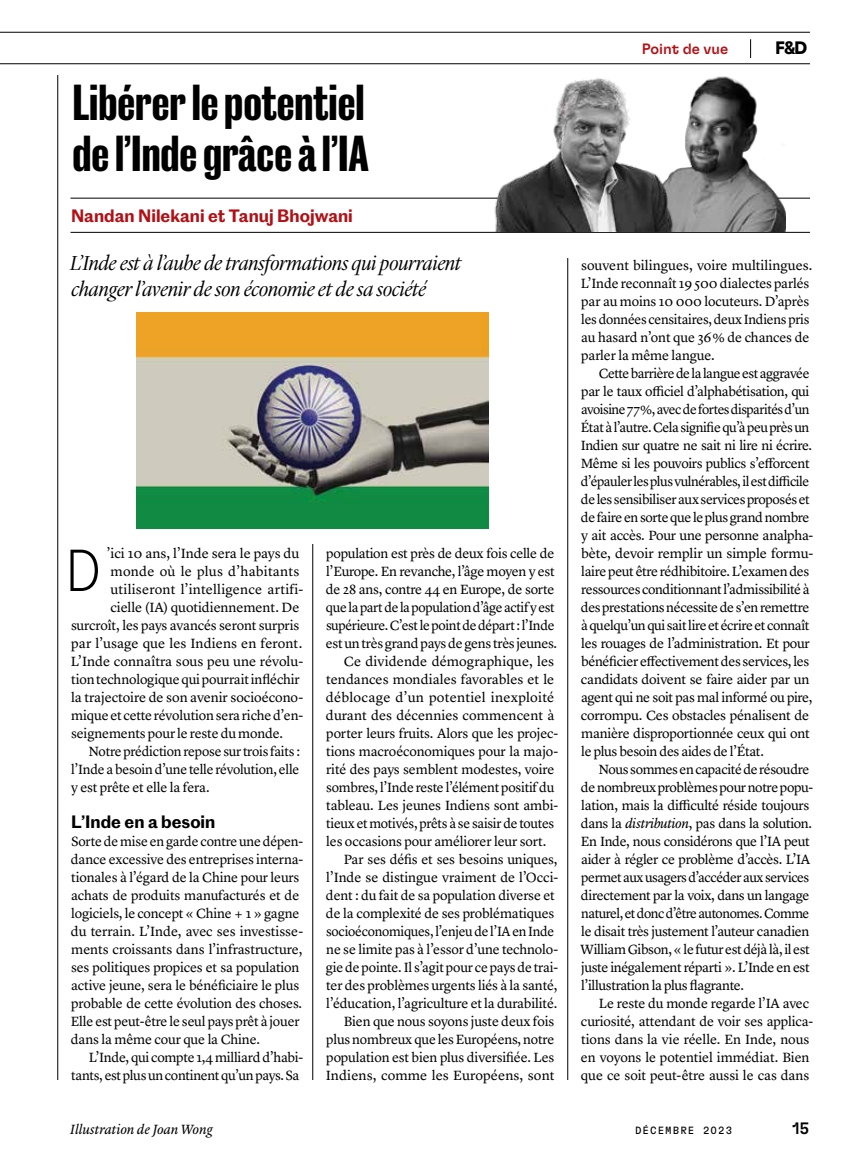
<style>
.page{position:relative;width:864px;height:1161px;background:#fff}
.page>*{position:absolute;margin:0;border:0;box-sizing:border-box;transform-origin:0 0}
.t1{font:100 59.1px "GT Flexa Mono";color:#000}
.t2{font:700 46.5px/51px "Caslon Doric Condensed";color:#000}
.t3{font:italic 300 21px/26.2px "Lyon Display";color:#000}
.t4{font:700 18px "GT Flexa";color:#000}
.t5{font:600 16.5px "Caslon Doric";color:#b11116}
.t6{font:600 16.5px "Caslon Doric";color:#000}
.t7{font:500 16.5px "GT Flexa";color:#000}
.t8{font:500 15px "GT Flexa";color:#b11116}
.t9{font:13.8px/18px "Lyon Text";letter-spacing:-.015em;color:#000}
.t10{font:13.8px "Lyon Text";letter-spacing:.005em;color:#000}
.t11{font:13.8px "Lyon Text";letter-spacing:.015em;color:#000}
.t12{font:italic 13.8px "Lyon Text";letter-spacing:-.005em;color:#000}
.t13{font:10.5px "GT Flexa Mono";letter-spacing:.1em;color:#000}
.s1{font-style:italic}
</style>
<div class="page">
<svg style="left:750px;top:39px;width:1px;height:19px"></svg>
<hr style="left:0;top:32px;width:810px;height:1px;background:#000">
<hr style="left:0;top:63px;width:810px;height:1px;background:#000">
<hr style="left:567px;top:258px;width:1px;height:822px;background:#000">
<hr style="left:312px;top:544px;width:1px;height:536px;background:#000">
<hr style="left:70px;top:198px;width:740px;height:1px;background:#000">
<hr style="left:70px;top:232px;width:740px;height:1px;background:#000">
<img style="left:691px;top:76px;width:95px;height:155px">
<img style="left:137px;top:313px;width:352px;height:216px">
<img style="left:488px;top:78px;width:203px;height:153px">
<hr style="left:57px;top:75px;width:1px;height:1005px;background:#000">
<h2 class="t2" style="left:73px;top:74px;width:298px">Libérer le potentiel de l’Inde grâce à l’IA</h2>
<p class="t5" style="left:71px;top:202px;width:283px">Nandan Nilekani et Tanuj Bhojwani</p>
<h3 class="t3" style="left:70px;top:249px;width:393px">L’Inde est à l’aube de transformations qui pourraient changer l’avenir de son économie et de sa société</h3>
<h1 class="t1" style="left:65px;top:535px;width:38px">D</h1>
<p class="t9" style="left:107px;top:543px;width:194px">’ici 10 ans, l’Inde sera le pays du</p>
<p class="t11" style="left:111px;top:561px;width:190px">monde où le plus d’habitants</p>
<p class="t11" style="left:111px;top:579px;width:194px">utiliseront l’intelligence artifi-</p>
<p class="t9" style="left:110px;top:597px;width:191px">cielle (IA) quotidiennement. De</p>
<p class="t9" style="left:71px;top:615px;width:230px">surcroît, les pays avancés seront surpris</p>
<p class="t10" style="left:71px;top:633px;width:233px">par l’usage que les Indiens en feront.</p>
<p class="t9" style="left:71px;top:651px;width:234px">L’Inde connaîtra sous peu une révolu-</p>
<p class="t9" style="left:71px;top:669px;width:230px">tion technologique qui pourrait infléchir</p>
<p class="t9" style="left:71px;top:687px;width:234px">la trajectoire de son avenir socioécono-</p>
<p class="t9" style="left:71px;top:705px;width:233px">mique et cette révolution sera riche d’en-</p>
<p class="t9" style="left:71px;top:723px;width:214px">seignements pour le reste du monde.</p>
<p class="t9" style="left:89px;top:741px;width:213px">Notre prédiction repose sur trois faits :</p>
<p class="t9" style="left:71px;top:759px;width:230px">l’Inde a besoin d’une telle révolution, elle</p>
<p class="t9" style="left:71px;top:777px;width:140px">y est prête et elle la fera.</p>
<p class="t6" style="left:71px;top:809px;width:146px">L’Inde en a besoin</p>
<p class="t9" style="left:71px;top:831px;width:234px">Sorte de mise en garde contre une dépen&shy;dance excessive des entreprises interna&shy;tionales à l’égard de la Chine pour leurs achats de produits manufacturés et de logiciels, le concept « Chine + 1 » gagne du terrain. L’Inde, avec ses investisse&shy;ments croissants dans l’infrastructure, ses politiques propices et sa population active jeune, sera le bénéficiaire le plus probable de cette évolution des choses.<br>Elle est peut-être le seul pays prêt à jouer dans la même cour que la Chine.</p>
<p class="t9" style="left:71px;top:1047px;width:234px;text-align:right">L’Inde, qui compte 1,4milliard d’habi&shy;tants, est plus un continent qu’un pays. Sa</p>
<p class="t12" style="left:70px;top:1119px;width:144px">Illustration de Joan Wong</p>
<p class="t9" style="left:326px;top:543px;width:230px">population est près de deux fois celle de</p>
<p class="t9" style="left:326px;top:561px;width:230px">l’Europe. En revanche, l’âge moyen y est</p>
<p class="t9" style="left:326px;top:579px;width:230px">de 28 ans, contre 44 en Europe, de sorte</p>
<p class="t9" style="left:326px;top:597px;width:230px">que la part de la population d’âge actif y est</p>
<p class="t9" style="left:326px;top:615px;width:230px">supérieure. C’est le point de départ: l’Inde</p>
<p class="t9" style="left:326px;top:633px;width:233px">est un très grand pays de gens très jeunes.</p>
<p class="t10" style="left:344px;top:651px;width:212px">Ce dividende démographique, les</p>
<p class="t9" style="left:326px;top:669px;width:230px">tendances mondiales favorables et le</p>
<p class="t11" style="left:326px;top:687px;width:230px">déblocage d’un potentiel inexploité</p>
<p class="t9" style="left:326px;top:705px;width:230px">durant des décennies commencent à</p>
<p class="t9" style="left:326px;top:723px;width:234px">porter leurs fruits. Alors que les projec-</p>
<p class="t9" style="left:326px;top:741px;width:234px">tions macroéconomiques pour la majo-</p>
<p class="t9" style="left:326px;top:759px;width:230px">rité des pays semblent modestes, voire</p>
<p class="t9" style="left:326px;top:777px;width:230px">sombres, l’Inde reste l’élément positif du</p>
<p class="t9" style="left:326px;top:795px;width:234px">tableau. Les jeunes Indiens sont ambi-</p>
<p class="t9" style="left:326px;top:813px;width:229px">tieux et motivés, prêts à se saisir de toutes</p>
<p class="t9" style="left:326px;top:831px;width:222px">les occasions pour améliorer leur sort.</p>
<p class="t9" style="left:344px;top:849px;width:215px">Par ses défis et ses besoins uniques,</p>
<p class="t9" style="left:326px;top:867px;width:234px">l’Inde se distingue vraiment de l’Occi-</p>
<p class="t9" style="left:326px;top:885px;width:230px">dent : du fait de sa population diverse et</p>
<p class="t9" style="left:326px;top:903px;width:230px">de la complexité de ses problématiques</p>
<p class="t9" style="left:326px;top:921px;width:230px">socioéconomiques, l’enjeu de l’IA en Inde</p>
<p class="t9" style="left:326px;top:939px;width:234px">ne se limite pas à l’essor d’une technolo-</p>
<p class="t9" style="left:326px;top:957px;width:234px">gie de pointe. Il s’agit pour ce pays de trai-</p>
<p class="t9" style="left:326px;top:975px;width:233px">ter des problèmes urgents liés à la santé,</p>
<p class="t9" style="left:326px;top:993px;width:232px">l’éducation, l’agriculture et la durabilité.</p>
<p class="t9" style="left:344px;top:1011px;width:212px">Bien que nous soyons juste deux fois</p>
<p class="t9" style="left:326px;top:1029px;width:230px">plus nombreux que les Européens, notre</p>
<p class="t9" style="left:326px;top:1047px;width:229px">population est bien plus diversifiée. Les</p>
<p class="t10" style="left:326px;top:1065px;width:230px">Indiens, comme les Européens, sont</p>
<p class="t8" style="left:642px;top:39px;width:88px">Point de vue</p>
<h3 class="t4" style="left:775px;top:37px;width:33px">F&amp;D</h3>
<p class="t9" style="left:581px;top:255px;width:233px">souvent bilingues, voire multilingues.<br>L’Inde reconnaît 19 500 dialectes parlés par au moins 10 000 locuteurs. D’après les données censitaires, deux Indiens pris au hasard n’ont que 36 % de chances de parler la même langue.</p>
<p class="t9" style="left:581px;top:363px;width:234px;text-indent:18px">Cette barrière de la langue est aggravée par le taux officiel d’alphabétisation, qui avoisine 77 %, avec de fortes disparités d’un État à l’autre. Cela signifie qu’à peu près un Indien sur quatre ne sait ni lire ni écrire.<br>Même si les pouvoirs publics s’efforcent d’épauler les plus vulnérables, il est difficile de les sensibiliser aux services proposés et de faire en sorte que le plus grand nombre y ait accès. Pour une personne analpha&shy;bète, devoir remplir un simple formu&shy;laire peut être rédhibitoire. L’examen des ressources conditionnant l’admissibilité à des prestations nécessite de s’en remettre à quelqu’un qui sait lire et écrire et connaît les rouages de l’administration. Et pour bénéficier effectivement des services, les candidats doivent se faire aider par un agent qui ne soit pas mal informé ou pire, corrompu. Ces obstacles pénalisent de manière disproportionnée ceux qui ont le plus besoin des aides de l’État.</p>
<p class="t9" style="left:581px;top:759px;width:234px;text-indent:18px">Nous sommes en capacité de résoudre de nombreux problèmes pour notre popu&shy;lation, mais la difficulté réside toujours dans la <span class="s1">distribution</span>, pas dans la solution.<br>En Inde, nous considérons que l’IA peut aider à régler ce problème d’accès. L’IA permet aux usagers d’accéder aux services directement par la voix, dans un langage naturel, et donc d’être autonomes. Comme le disait très justement l’auteur canadien William Gibson, «le futur est déjà là, il est juste inégalement réparti ». L’Inde en est l’illustration la plus flagrante.</p>
<p class="t9" style="left:581px;top:993px;width:234px;text-indent:18px">Le reste du monde regarde l’IA avec curiosité, attendant de voir ses applica&shy;tions dans la vie réelle. En Inde, nous en voyons le potentiel immédiat. Bien que ce soit peut-être aussi le cas dans</p>
<p class="t13" style="left:635px;top:1124px;width:99px">DÉCEMBRE 2023</p>
<p class="t7" style="left:792px;top:1118px;width:18px">15</p>
</div>
